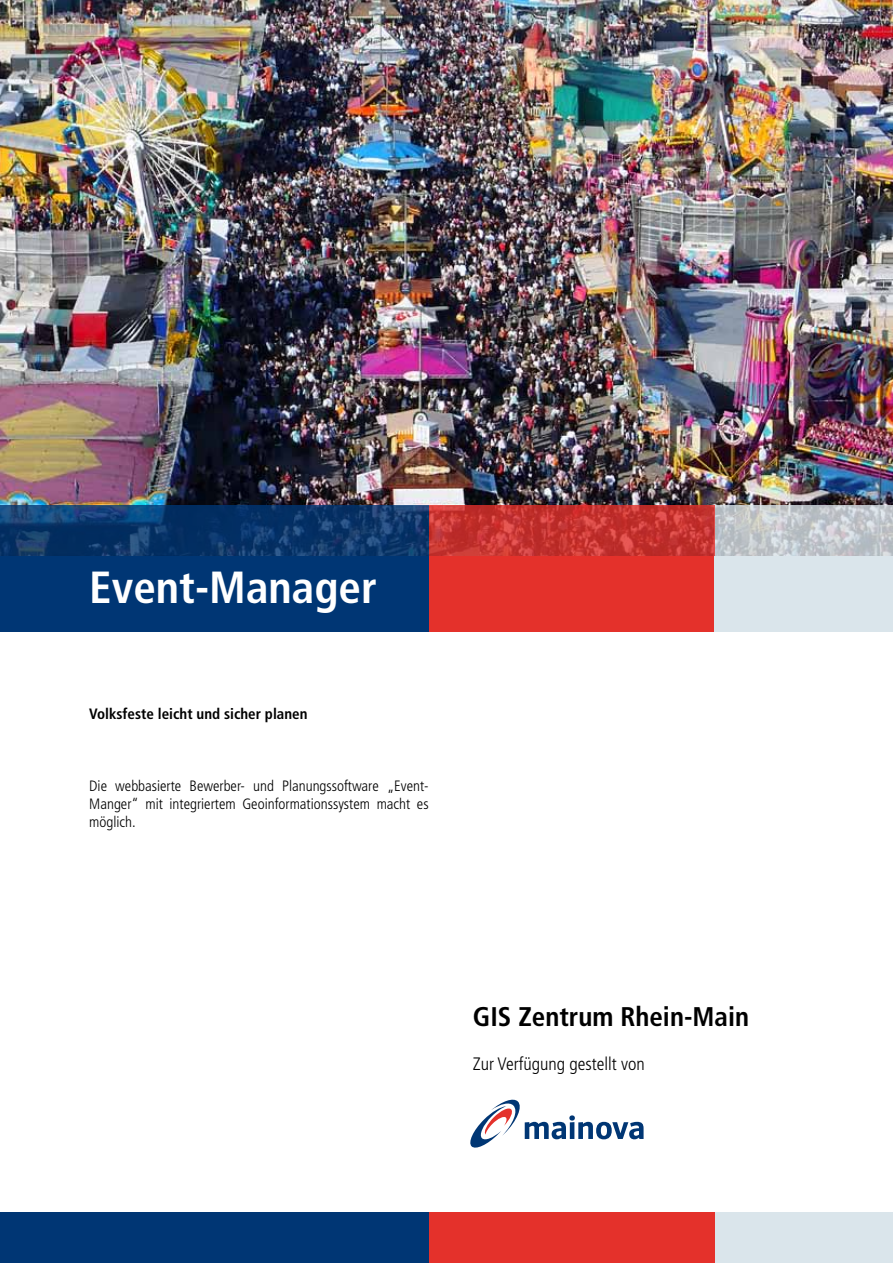
<style>
.page{position:relative;width:893px;height:1263px;background:#fff}
.page>*{position:absolute;margin:0;border:0;box-sizing:border-box;transform-origin:0 0}
.t1{font:700 condensed 45px "Frutiger";color:#fff}
.t2{font:700 condensed 27px "Frutiger";color:#000}
.t3{font:300 condensed 18px "Frutiger";color:#000}
.t4{font:300 condensed 15px/18px "Frutiger";color:#000;text-align:justify}
.t5{font:700 condensed 15px "Frutiger";color:#000}
</style>
<div class="page">
<img style="left:0;top:0;width:893px;height:505px">
<div style="left:0;top:556px;width:429px;height:75px;background:#003674"></div>
<div style="left:429px;top:556px;width:285px;height:75px;background:#e4312b"></div>
<div style="left:714px;top:556px;width:179px;height:75px;background:#dae5eb"></div>
<svg style="left:714px;top:505px;width:179px;height:51px;background:#c3c7cc"></svg>
<svg style="left:0;top:505px;width:429px;height:51px;background:#0c386b"></svg>
<svg style="left:429px;top:505px;width:285px;height:51px;background:#c63531"></svg>
<div style="left:714px;top:1212px;width:179px;height:51px;background:#dae5eb"></div>
<div style="left:429px;top:1212px;width:285px;height:51px;background:#e4312b"></div>
<div style="left:0;top:1212px;width:429px;height:51px;background:#003674"></div>
<svg style="left:470px;top:1099px;width:174px;height:49px"></svg>
<h1 class="t1" style="left:89px;top:560px;width:289px">Event-Manager</h1>
<p class="t5" style="left:89px;top:704px;width:220px">Volksfeste leicht und sicher planen</p>
<p class="t4" style="left:89px;top:776px;width:341px">Die webbasierte Bewerber- und Planungssoftware „Event-Manger“ mit integriertem Geoinformationssystem macht es möglich.</p>
<h2 class="t2" style="left:473px;top:1001px;width:278px">GIS Zentrum Rhein-Main</h2>
<p class="t3" style="left:473px;top:1053px;width:174px">Zur Verfügung gestellt von</p>
</div>
